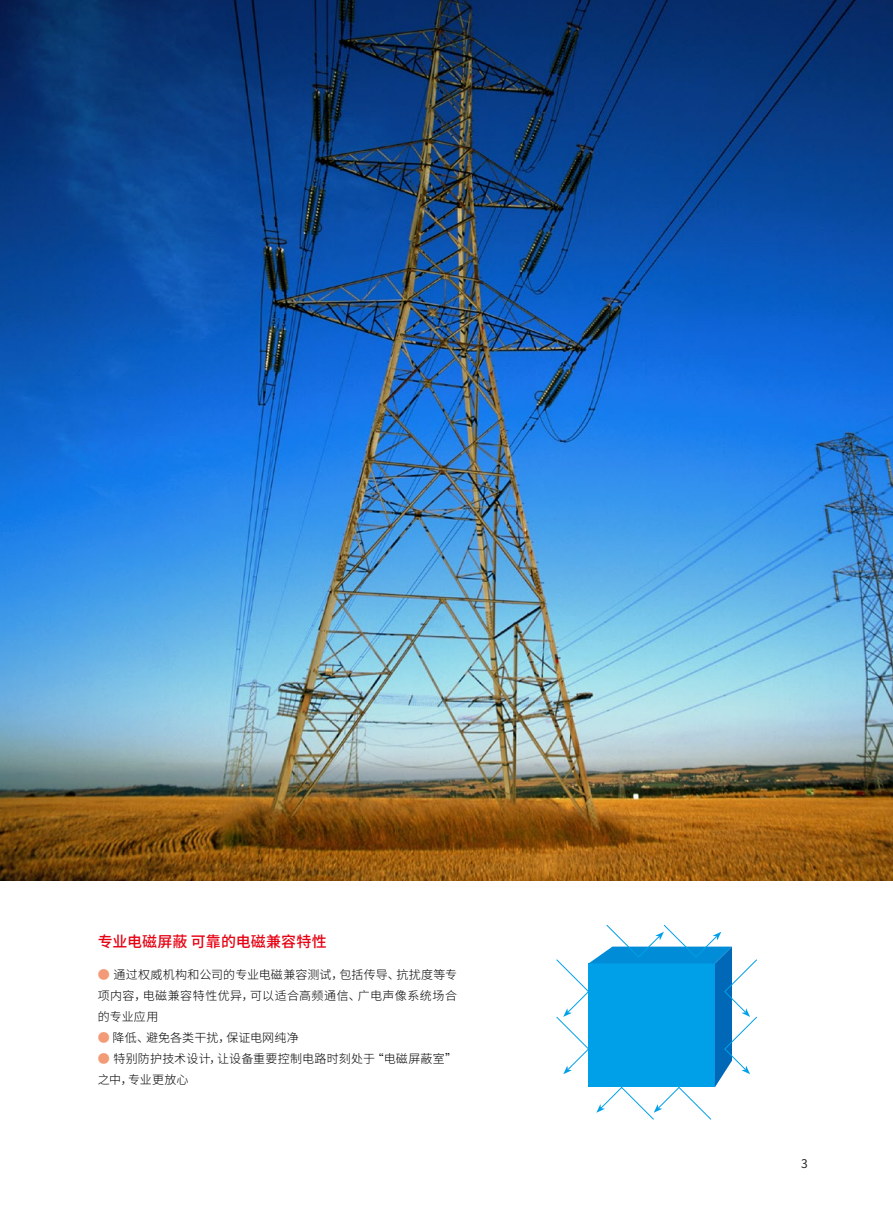
<style>
.page{position:relative;width:893px;height:1212px;background:#fff}
.page>*{position:absolute;margin:0;border:0;box-sizing:border-box;transform-origin:0 0}
.t1{font:500 15px "Source Han Sans CN";color:#e60012}
.t2{font:300 12px/21px "Source Han Sans CN";letter-spacing:.02em;color:#000;text-align:justify}
.t3{font:12px "Source Han Sans CN";color:#000}
.s1{color:#f29b76}
</style>
<div class="page">
<img style="left:0;top:0;width:893px;height:880px">
<svg style="left:556px;top:924px;width:201px;height:196px"></svg>
<p class="t1" style="left:98px;top:933px;width:230px">专业电磁屏蔽 可靠的电磁兼容特性</p>
<p class="t2" style="left:98px;top:964px;width:361px"><span class="s1">●</span> 通过权威机构和公司的专业电磁兼容测试，包括传导、抗扰度等专项内容，电磁兼容特性优异，可以适合高频通信、广电声像系统场合的专业应用</p>
<p class="t2" style="left:98px;top:1027px;width:202px"><span class="s1">●</span> 降低、避免各类干扰，保证电网纯净</p>
<p class="t2" style="left:98px;top:1048px;width:361px"><span class="s1">●</span> 特别防护技术设计，让设备重要控制电路时刻处于“电磁屏蔽室”之中，专业更放心</p>
<p class="t3" style="left:801px;top:1157px;width:8px">3</p>
</div>
